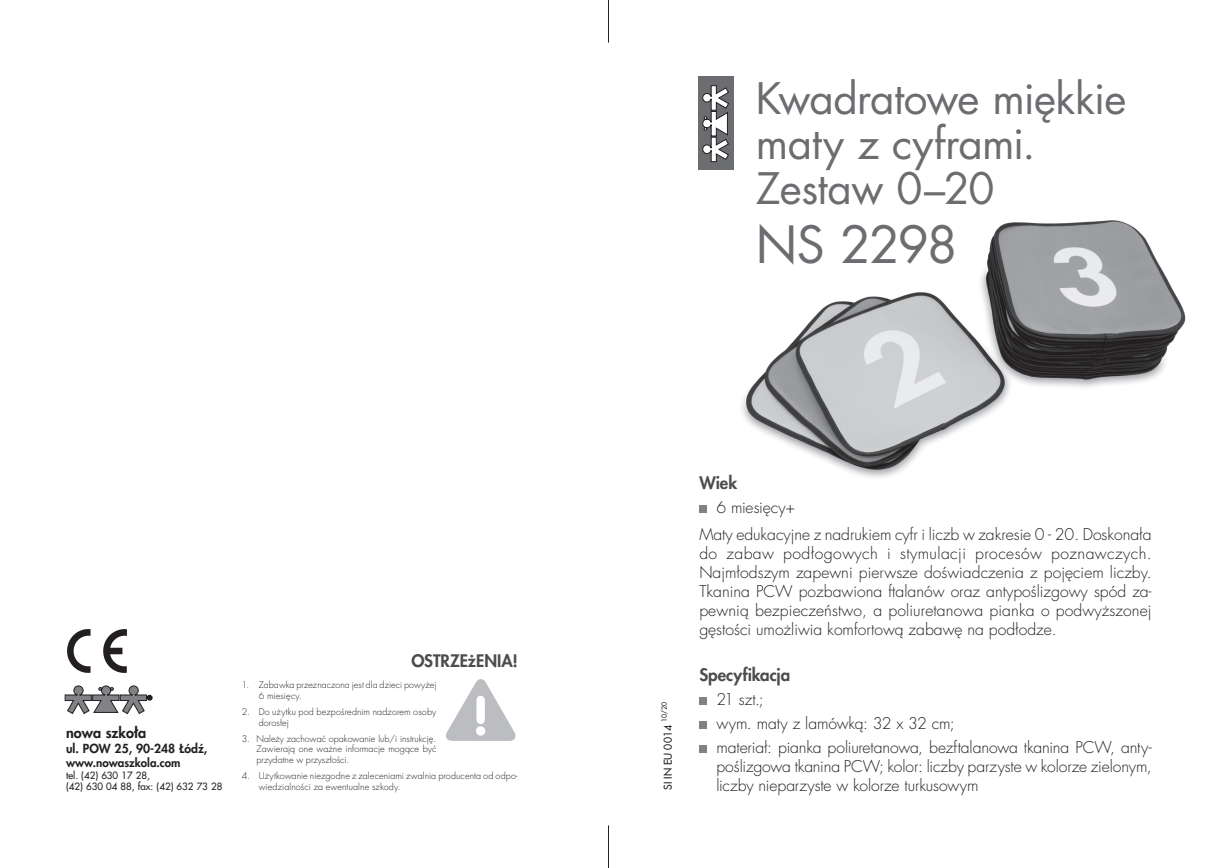
<style>
.page{position:relative;width:1217px;height:868px;background:#fff}
.page>*{position:absolute;margin:0;border:0;box-sizing:border-box;transform-origin:0 0}
.t1{font:49.95px "Futura LTS Book";letter-spacing:-.035em;color:#6c6d70}
.t2{font:42.3px/45px "Futura LTS Book";letter-spacing:-.015em;color:#6c6d70}
.t3{font:800 16.8px "Futura LTS";color:#4b4c4d}
.t4{font:300 15.75px/18.9px "Futura LTS";letter-spacing:-.005em;color:#231f20}
.t5{font:800 14.4px "Futura LTS";color:#231f20}
.t6{font:800 12.15px "Futura LTS";color:#231f20}
.t7{font:800 11.55px "Futura LTS";color:#231f20}
.t8{font:10.5px "Futura LTS";color:#231f20}
.t9{font:9.75px/11.7px "Futura LTS";color:#231f20}
.t10{font:300 9px/10.8px "Futura LTS";letter-spacing:.005em;color:#231f20}
.t11{font:6.9px "Futura LTS";color:#231f20}
</style>
<div class="page">
<img style="left:742px;top:220px;width:444px;height:258px">
<div style="left:699px;top:505px;width:7px;height:8px;background:#808285"></div>
<div style="left:699px;top:697px;width:7px;height:7px;background:#808285"></div>
<div style="left:699px;top:721px;width:7px;height:7px;background:#808285"></div>
<div style="left:699px;top:745px;width:7px;height:7px;background:#808285"></div>
<hr style="left:608px;top:0;width:1px;height:43px;background:#231f20">
<hr style="left:608px;top:825px;width:1px;height:42px;background:#231f20">
<div style="left:697px;top:77px;width:36px;height:93px;background:#6c6d70"></div>
<svg style="left:702px;top:85px;width:26px;height:77px"></svg>
<img style="left:67px;top:629px;width:59px;height:43px">
<img style="left:446px;top:679px;width:70px;height:62px">
<svg style="left:65px;top:685px;width:87px;height:29px"></svg>
<p class="t5" style="left:66px;top:723px;width:82px">nowa szko³a</p>
<p class="t6" style="left:66px;top:740px;width:143px">ul. POW 25, 90-248 £ódŸ,</p>
<p class="t7" style="left:66px;top:754px;width:116px">www.nowaszkola.com</p>
<p class="t9" style="left:66px;top:769px;width:158px">tel. (42) 630 17 28,<br>(42) 630 04 88, fax: (42) 632 73 28</p>
<p class="t3" style="left:411px;top:649px;width:108px">OSTRZE¿ENIA!</p>
<p class="t10" style="left:259px;top:679px;width:179px;text-indent:-17px">1. Zabawka przeznaczona jest dla dzieci powy¿ej<br>6 miesięcy.</p>
<p class="t10" style="left:259px;top:706px;width:179px;text-indent:-17px">2. Do u¿ytku pod bezpoœrednim nadzorem osoby doros³ej</p>
<p class="t10" style="left:256px;top:733px;width:181px;text-align:justify;text-indent:-15px">3. Nale¿y zachowaæ opakowanie lub/i instrukcjê.<br>Zawieraj¹ one wa¿ne informacje mog¹ce byæ przydatne w przysz³oœci.</p>
<p class="t10" style="left:259px;top:770px;width:261px;text-indent:-17px">4. U¿ytkowanie niezgodne z zaleceniami zwalnia producenta od odpo&shy;wiedzialnoœci za ewentualne szkody.</p>
<h2 class="t2" style="left:755px;top:76px;width:372px">Kwadratowe miękkie maty z cyframi.<br>Zestaw 0–20</h2>
<h1 class="t1" style="left:755px;top:212px;width:203px">NS 2298</h1>
<p class="t11" style="left:659px;top:722px;width:21px;rotate:-90deg">10/20</p>
<p class="t8" style="left:660px;top:789px;width:66px;rotate:-90deg">SI IN EU 0014</p>
<p class="t3" style="left:699px;top:471px;width:39px">Wiek</p>
<p class="t4" style="left:699px;top:494px;width:453px;line-height:27.5px;text-indent:17px">6 miesięcy+<br>Maty edukacyjne z nadrukiem cyfr i liczb w zakresie 0 - 20. Doskonała</p>
<p class="t4" style="left:699px;top:544px;width:454px;text-align:justify">do zabaw podłogowych i stymulacji procesów poznawczych.<br>Najmłodszym zapewni pierwsze doświadczenia z pojęciem liczby.<br>Tkanina PCW pozbawiona ftalanów oraz antypoślizgowy spód za&shy;pewnią bezpieczeństwo, a poliuretanowa pianka o podwyższonej gęstości umożliwia komfortową zabawę na podłodze.</p>
<p class="t3" style="left:699px;top:663px;width:92px">Specyfikacja</p>
<p class="t4" style="left:716px;top:687px;width:436px;line-height:24px">21 szt.;<br>wym. maty z lamówką: 32 x 32 cm;<br>materiał: pianka poliuretanowa, bezftalanowa tkanina PCW, anty-</p>
<p class="t4" style="left:716px;top:756px;width:436px">poślizgowa tkanina PCW; kolor: liczby parzyste w kolorze zielonym, liczby nieparzyste w kolorze turkusowym</p>
</div>
